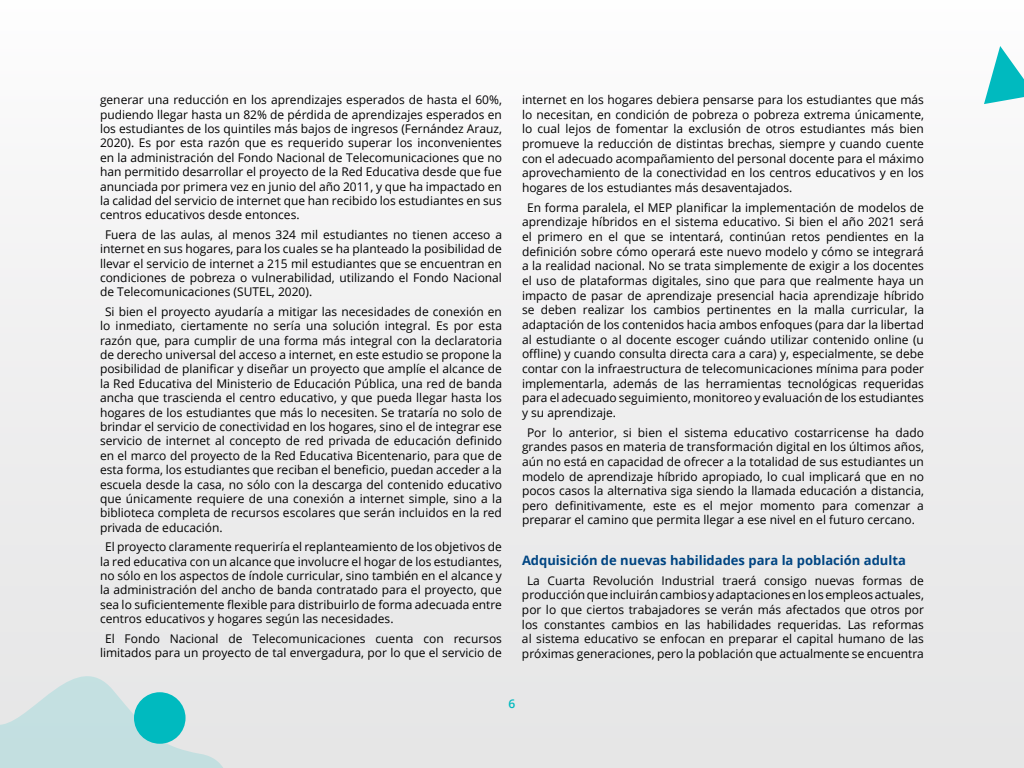
<style>
.page{position:relative;width:1024px;height:768px;background:#fff}
.page>*{position:absolute;margin:0;border:0;box-sizing:border-box;transform-origin:0 0}
.t1{font:700 13px "Open Sans";color:#004582}
.t2{font:12px/14.4px "Open Sans";color:#000;text-align:justify}
.t3{font:600 12px "Open Sans";color:#00babf}
</style>
<div class="page">
<div style="left:0;top:0;width:1024px;height:768px;background:linear-gradient(to right,#f1f1f1,#efeff0)"></div>
<svg style="left:0;top:669px;width:239px;height:99px;background:#d4e2e3"></svg>
<div style="left:134px;top:692px;width:52px;height:52px;background:#00babf;border-radius:50%"></div>
<svg style="left:984px;top:46px;width:40px;height:58px"></svg>
<p class="t2" style="left:100px;top:92px;width:404px">generar una reducción en los aprendizajes esperados de hasta el 60%, pudiendo llegar hasta un 82% de pérdida de aprendizajes esperados en los estudiantes de los quintiles más bajos de ingresos (Fernández Arauz, 2020). Es por esta razón que es requerido superar los inconvenientes en la administración del Fondo Nacional de Telecomunicaciones que no han permitido desarrollar el proyecto de la Red Educativa desde que fue anunciada por primera vez en junio del año 2011, y que ha impactado en la calidad del servicio de internet que han recibido los estudiantes en sus centros educativos desde entonces.</p>
<p class="t2" style="left:100px;top:227px;width:404px;text-indent:5px">Fuera de las aulas, al menos 324 mil estudiantes no tienen acceso a internet en sus hogares, para los cuales se ha planteado la posibilidad de llevar el servicio de internet a 215 mil estudiantes que se encuentran en condiciones de pobreza o vulnerabilidad, utilizando el Fondo Nacional de Telecomunicaciones (SUTEL, 2020).</p>
<p class="t2" style="left:100px;top:304px;width:404px;text-indent:5px">Si bien el proyecto ayudaría a mitigar las necesidades de conexión en lo inmediato, ciertamente no sería una solución integral. Es por esta razón que, para cumplir de una forma más integral con la declaratoria de derecho universal del acceso a internet, en este estudio se propone la posibilidad de planificar y diseñar un proyecto que amplíe el alcance de la Red Educativa del Ministerio de Educación Pública, una red de banda ancha que trascienda el centro educativo, y que pueda llegar hasta los hogares de los estudiantes que más lo necesiten. Se trataría no solo de brindar el servicio de conectividad en los hogares, sino el de integrar ese servicio de internet al concepto de red privada de educación definido en el marco del proyecto de la Red Educativa Bicentenario, para que de esta forma, los estudiantes que reciban el beneficio, puedan acceder a la escuela desde la casa, no sólo con la descarga del contenido educativo que únicamente requiere de una conexión a internet simple, sino a la biblioteca completa de recursos escolares que serán incluidos en la red privada de educación.</p>
<p class="t2" style="left:100px;top:539px;width:404px;text-indent:5px">El proyecto claramente requeriría el replanteamiento de los objetivos de la red educativa con un alcance que involucre el hogar de los estudiantes, no sólo en los aspectos de índole curricular, sino también en el alcance y la administración del ancho de banda contratado para el proyecto, que sea lo suficientemente flexible para distribuirlo de forma adecuada entre centros educativos y hogares según las necesidades.</p>
<p class="t2" style="left:100px;top:631px;width:404px;text-align:center">El Fondo Nacional de Telecomunicaciones cuenta con recursos limitados para un proyecto de tal envergadura, por lo que el servicio de</p>
<p class="t2" style="left:522px;top:92px;width:404px;line-height:14.7px">internet en los hogares debiera pensarse para los estudiantes que más lo necesitan, en condición de pobreza o pobreza extrema únicamente, lo cual lejos de fomentar la exclusión de otros estudiantes más bien promueve la reducción de distintas brechas, siempre y cuando cuente con el adecuado acompañamiento del personal docente para el máximo aprovechamiento de la conectividad en los centros educativos y en los hogares de los estudiantes más desaventajados.</p>
<p class="t2" style="left:522px;top:200px;width:404px;line-height:14.7px;text-indent:5px">En forma paralela, el MEP planificar la implementación de modelos de aprendizaje híbridos en el sistema educativo. Si bien el año 2021 será el primero en el que se intentará, continúan retos pendientes en la definición sobre cómo operará este nuevo modelo y cómo se integrará a la realidad nacional. No se trata simplemente de exigir a los docentes el uso de plataformas digitales, sino que para que realmente haya un impacto de pasar de aprendizaje presencial hacia aprendizaje híbrido se deben realizar los cambios pertinentes en la malla curricular, la adaptación de los contenidos hacia ambos enfoques (para dar la libertad al estudiante o al docente escoger cuándo utilizar contenido online (u offline) y cuando consulta directa cara a cara) y, especialmente, se debe contar con la infraestructura de telecomunicaciones mínima para poder implementarla, además de las herramientas tecnológicas requeridas para el adecuado seguimiento, monitoreo y evaluación de los estudiantes y su aprendizaje.</p>
<p class="t2" style="left:522px;top:425px;width:404px;line-height:14.7px;text-indent:5px">Por lo anterior, si bien el sistema educativo costarricense ha dado grandes pasos en materia de transformación digital en los últimos años, aún no está en capacidad de ofrecer a la totalidad de sus estudiantes un modelo de aprendizaje híbrido apropiado, lo cual implicará que en no pocos casos la alternativa siga siendo la llamada educación a distancia, pero definitivamente, este es el mejor momento para comenzar a preparar el camino que permita llegar a ese nivel en el futuro cercano.</p>
<p class="t1" style="left:522px;top:551px;width:385px">Adquisición de nuevas habilidades para la población adulta</p>
<p class="t2" style="left:522px;top:573px;width:404px;line-height:14.7px;text-align:center">La Cuarta Revolución Industrial traerá consigo nuevas formas de producción que incluirán cambios y adaptaciones en los empleos actuales, por lo que ciertos trabajadores se verán más afectados que otros por los constantes cambios en las habilidades requeridas. Las reformas al sistema educativo se enfocan en preparar el capital humano de las próximas generaciones, pero la población que actualmente se encuentra</p>
<p class="t3" style="left:509px;top:696px;width:8px">6</p>
</div>
